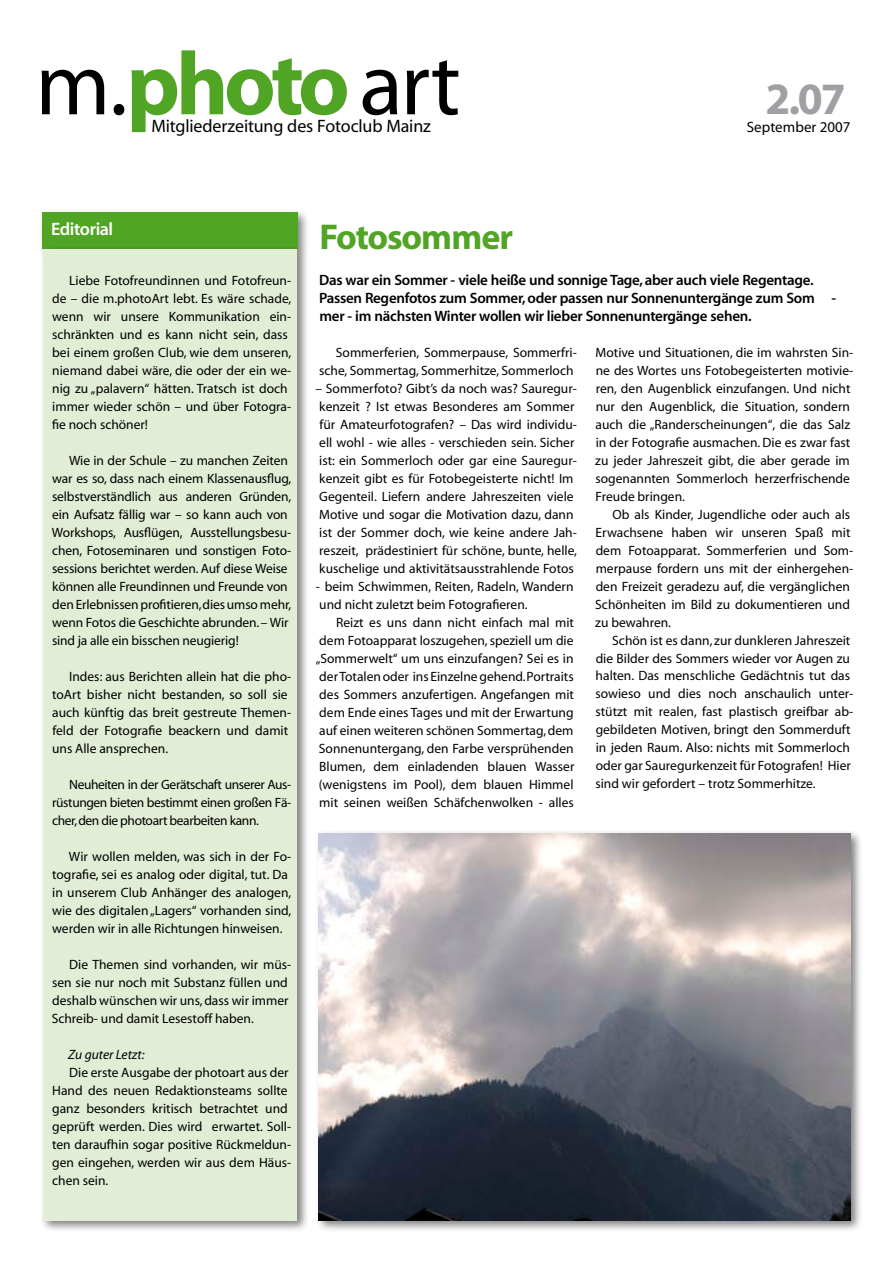
<style>
.page{position:relative;width:893px;height:1263px;background:#fff}
.page>*{position:absolute;margin:0;border:0;box-sizing:border-box;transform-origin:0 0}
.t1{font:90px "Myriad MM 400 600";color:#000}
.t2{font:45px "Myriad MM 700 600";color:#a0a0a4}
.t3{font:36px "Myriad MM 700 600";color:#51a524}
.t4{font:18px "Myriad MM 400 600";letter-spacing:-.01em;color:#000}
.t5{font:18px "Myriad MM 565 600";color:#fff}
.t6{font:15px/18px "Myriad MM 565 600";color:#000}
.t7{font:15px "Myriad MM 400 600";letter-spacing:.005em;color:#000}
.t8{font:13.5px/18px "Myriad";color:#000}
.t9{font:italic 13.5px "Myriad";color:#000}
.s1{font-family:"Myriad MM 700 600";color:#51a524}
</style>
<div class="page">
<div style="left:38px;top:208px;width:278px;height:59px;background:#000;opacity:.5"></div>
<div style="left:43px;top:213px;width:255px;height:36px;background:#51a524"></div>
<div style="left:315px;top:829px;width:554px;height:411px;background:#000;opacity:.5"></div>
<img style="left:325px;top:833px;width:525px;height:388px">
<div style="left:39px;top:244px;width:286px;height:995px;background:#000;opacity:.5"></div>
<div style="left:43px;top:249px;width:254px;height:971px;background:#e2edd6"></div>
<h1 class="t1" style="left:35px;top:41px;width:427px">m.<span class="s1">photo</span>art</h1>
<h3 class="t4" style="left:151px;top:117px;width:281px">Mitgliederzeitung des Fotoclub Mainz</h3>
<h2 class="t2" style="left:765px;top:77px;width:80px">2.07</h2>
<p class="t7" style="left:747px;top:120px;width:105px">September 2007</p>
<h3 class="t5" style="left:51px;top:220px;width:63px">Editorial</h3>
<p class="t8" style="left:52px;top:272px;width:241px;text-indent:17px">Liebe Fotofreundinnen und Fotofreun&shy;de – die m.photoArt lebt. Es wäre schade, wenn wir unsere Kommunikation ein&shy;schränkten und es kann nicht sein, dass bei einem großen Club, wie dem unseren, niemand dabei wäre, die oder der ein we&shy;nig zu „palavern“ hätten. Tratsch ist doch immer wieder schön – und über Fotogra&shy;fie noch schöner!</p>
<p class="t8" style="left:52px;top:452px;width:241px;text-indent:17px">Wie in der Schule – zu manchen Zeiten war es so, dass nach einem Klassenausflug, selbstverständlich aus anderen Gründen, ein Aufsatz fällig war – so kann auch von Workshops, Ausflügen, Ausstellungsbesu&shy;chen, Fotoseminaren und sonstigen Foto&shy;sessions berichtet werden. Auf diese Weise können alle Freundinnen und Freunde von den Erlebnissen profitieren, dies umso mehr, wenn Fotos die Geschichte abrunden. – Wir sind ja alle ein bisschen neugierig!</p>
<p class="t8" style="left:52px;top:668px;width:241px;text-indent:17px">Indes: aus Berichten allein hat die pho&shy;toArt bisher nicht bestanden, so soll sie auch künftig das breit gestreute Themen&shy;feld der Fotografie beackern und damit uns Alle ansprechen.</p>
<p class="t8" style="left:52px;top:776px;width:241px;text-align:justify;text-indent:17px">Neuheiten in der Gerätschaft unserer Aus&shy;rüstungen bieten bestimmt einen großen Fä&shy;cher, den die photoart bearbeiten kann.</p>
<p class="t8" style="left:52px;top:848px;width:241px;text-indent:17px">Wir wollen melden, was sich in der Fo&shy;tografie, sei es analog oder digital, tut. Da in unserem Club Anhänger des analogen, wie des digitalen „Lagers“ vorhanden sind, werden wir in alle Richtungen hinweisen.</p>
<p class="t8" style="left:52px;top:956px;width:241px;text-indent:17px">Die Themen sind vorhanden, wir müs&shy;sen sie nur noch mit Substanz füllen und deshalb wünschen wir uns, dass wir immer Schreib- und damit Lesestoff haben.</p>
<p class="t9" style="left:68px;top:1047px;width:78px">Zu guter Letzt:</p>
<p class="t8" style="left:52px;top:1064px;width:241px;text-indent:17px">Die erste Ausgabe der photoart aus der Hand des neuen Redaktionsteams sollte ganz besonders kritisch betrachtet und geprüft werden. Dies wird erwartet. Soll&shy;ten daraufhin sogar positive Rückmeldun&shy;gen eingehen, werden wir aus dem Häus&shy;chen sein.</p>
<h3 class="t3" style="left:319px;top:219px;width:193px">Fotosommer</h3>
<p class="t6" style="left:319px;top:271px;width:518px">Das war ein Sommer - viele heiße und sonnige Tage, aber auch viele Regentage.<br>Passen Regenfotos zum Sommer, oder passen nur Sonnenuntergänge zum Som - mer - im nächsten Winter wollen wir lieber Sonnenuntergänge sehen.</p>
<p class="t8" style="left:319px;top:344px;width:259px;text-align:right">Sommerferien, Sommerpause, Sommerfri&shy;sche, Sommertag, Sommerhitze, Sommerloch</p>
<p class="t8" style="left:316px;top:380px;width:263px">– Sommerfoto? Gibt’s da noch was? Sauregur&shy;kenzeit ? Ist etwas Besonderes am Sommer für Amateurfotografen? – Das wird individu&shy;ell wohl - wie alles - verschieden sein. Sicher ist: ein Sommerloch oder gar eine Sauregur&shy;kenzeit gibt es für Fotobegeisterte nicht! Im Gegenteil. Liefern andere Jahreszeiten viele Motive und sogar die Motivation dazu, dann ist der Sommer doch, wie keine andere Jah&shy;reszeit, prädestiniert für schöne, bunte, helle, kuschelige und aktivitätsausstrahlende Fotos</p>
<p class="t8" style="left:316px;top:578px;width:259px">- beim Schwimmen, Reiten, Radeln, Wandern und nicht zuletzt beim Fotografieren.</p>
<p class="t8" style="left:316px;top:614px;width:260px;text-align:justify;text-indent:21px">Reizt es uns dann nicht einfach mal mit dem Fotoapparat loszugehen, speziell um die „Sommerwelt“ um uns einzufangen? Sei es in der Totalen oder ins Einzelne gehend. Portraits des Sommers anzufertigen. Angefangen mit dem Ende eines Tages und mit der Erwartung auf einen weiteren schönen Sommertag, dem Sonnenuntergang, den Farbe versprühenden Blumen, dem einladenden blauen Wasser (wenigstens im Pool), dem blauen Himmel mit seinen weißen Schäfchenwolken - alles</p>
<p class="t8" style="left:595px;top:344px;width:260px">Motive und Situationen, die im wahrsten Sin&shy;ne des Wortes uns Fotobegeisterten motivie&shy;ren, den Augenblick einzufangen. Und nicht nur den Augenblick, die Situation, sondern auch die „Randerscheinungen“, die das Salz in der Fotografie ausmachen. Die es zwar fast zu jeder Jahreszeit gibt, die aber gerade im sogenannten Sommerloch herzerfrischende Freude bringen.</p>
<p class="t8" style="left:595px;top:506px;width:260px;text-indent:17px">Ob als Kinder, Jugendliche oder auch als Erwachsene haben wir unseren Spaß mit dem Fotoapparat. Sommerferien und Som&shy;merpause fordern uns mit der einhergehen&shy;den Freizeit geradezu auf, die vergänglichen Schönheiten im Bild zu dokumentieren und zu bewahren.</p>
<p class="t8" style="left:595px;top:631px;width:259px;text-indent:17px">Schön ist es dann, zur dunkleren Jahreszeit die Bilder des Sommers wieder vor Augen zu halten. Das menschliche Gedächtnis tut das sowieso und dies noch anschaulich unter&shy;stützt mit realen, fast plastisch greifbar ab&shy;gebildeten Motiven, bringt den Sommerduft in jeden Raum. Also: nichts mit Sommerloch oder gar Sauregurkenzeit für Fotografen! Hier sind wir gefordert – trotz Sommerhitze.</p>
</div>
